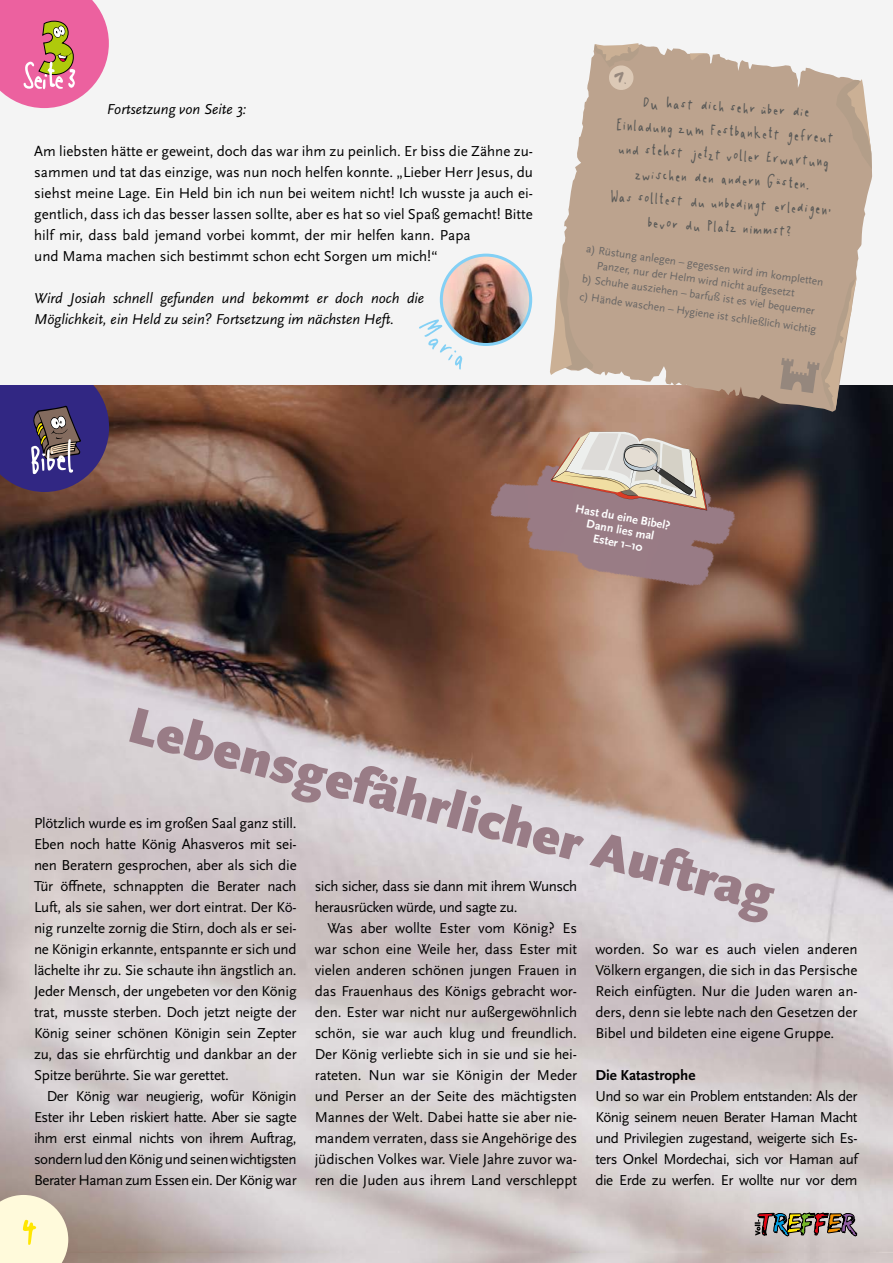
<style>
.page{position:relative;width:893px;height:1263px;background:#fff}
.page>*{position:absolute;margin:0;border:0;box-sizing:border-box;transform-origin:0 0}
.t1{font:90px "Handschrift";color:#ffe600}
.t2{font:54px "Handschrift";letter-spacing:-.07em;color:#fff}
.t3{font:900 53.1px "Scala Sans OT";color:#997c86}
.t4{font:51px "Druckschrift";letter-spacing:-.1em;color:#fff}
.t5{font:22.5px/24px "Handschrift";color:#595957;text-align:center}
.t6{font:15px/21px "Scala Sans OT";color:#000;text-align:justify}
.t7{font:italic 15px/21px "Scala Sans OT";color:#000}
.t8{font:15px/21px "Scala Sans OT";letter-spacing:-.03em;color:#000}
.t9{font:700 15px "Scala Sans OT";color:#000}
.t10{font:700 12px/12.9px "Scala Sans OT";color:#fff;text-align:center}
.t11{font:11.25px "Scala Sans OT";color:#676564}
.s1{font-family:"Handschrift";font-size:83.7px}
</style>
<div class="page">
<img style="left:0;top:384px;width:893px;height:879px">
<svg style="left:0;top:1195px;width:68px;height:68px;background:#f4eed2"></svg>
<svg style="left:755px;top:1212px;width:102px;height:24px;background:#837569"></svg>
<svg style="left:0;top:384px;width:109px;height:108px;background:#453674"></svg>
<div style="left:0;top:0;width:893px;height:384px;background:#f4f4f4"></div>
<svg style="left:0;top:0;width:109px;height:108px;background:#ec72a8"></svg>
<img style="left:446px;top:338px;width:374px;height:293px">
<svg style="left:551px;top:432px;width:156px;height:78px;background:#c2aea1"></svg>
<svg style="left:557px;top:44px;width:315px;height:368px;background:#c1ab99"></svg>
<svg style="left:690px;top:53px;width:17px;height:7px"></svg>
<svg style="left:836px;top:79px;width:36px;height:97px;background:#c1ac98"></svg>
<svg style="left:550px;top:257px;width:43px;height:118px"></svg>
<svg style="left:780px;top:275px;width:77px;height:135px;background:#b4a08f"></svg>
<img style="left:441px;top:255px;width:90px;height:89px;border-radius:45px">
<div style="left:440px;top:254px;width:92px;height:92px;border:3px solid #83d0f5;border-radius:50%"></div>
<svg style="left:594px;top:43px;width:45px;height:48px;background:#c6af9b"></svg>
<svg style="left:443px;top:317px;width:23px;height:53px"></svg>
<h3 class="t4" style="left:21px;top:58px;width:59px"><sup>3</sup>Seite<span class="s1">3</span></h3>
<p class="t7" style="left:107px;top:99px;width:141px">Fortsetzung von Seite 3:</p>
<p class="t6" style="left:34px;top:141px;width:500px;text-align:left">Am liebsten hätte er geweint, doch das war ihm zu peinlich. Er biss die Zähne zu&shy;sammen und tat das einzige, was nun noch helfen konnte. „Lieber Herr Jesus, du siehst meine Lage. Ein Held bin ich nun bei weitem nicht! Ich wusste ja auch ei&shy;gentlich, dass ich das besser lassen sollte, aber es hat so viel Spaß gemacht! Bitte hilf mir, dass bald jemand vorbei kommt, der mir helfen kann. Papa<br>und Mama machen sich bestimmt schon echt Sorgen um mich!“</p>
<p class="t7" style="left:34px;top:288px;width:392px">Wird Josiah schnell gefunden und bekommt er doch noch die<br>Möglichkeit, ein Held zu sein? Fortsetzung im nächsten Heft.</p>
<h2 class="t2" style="left:28px;top:435px;width:49px">Bibel</h2>
<h3 class="t5" style="left:615px;top:90px;width:224px;rotate:3deg">Du hast dich sehr über die<br>Einladung zum Festbankett gefreut und stehst jetzt voller Erwartung zwischen den andern Gästen.<br>Was solltest du unbedingt erledigen, bevor du Platz nimmst?</h3>
<p class="t11" style="left:587px;top:243px;width:241px;rotate:8deg">a) Rüstung anlegen – gegessen wird im kompletten</p>
<p class="t11" style="left:598px;top:259px;width:201px;rotate:8deg">Panzer, nur der Helm wird nicht aufgesetzt</p>
<p class="t11" style="left:583px;top:272px;width:236px;rotate:8deg">b) Schuhe ausziehen – barfuß ist es viel bequemer</p>
<p class="t11" style="left:580px;top:290px;width:240px;rotate:8deg">c) Hände waschen – Hygiene ist schließlich wichtig</p>
<p class="t10" style="left:577px;top:502px;width:98px;rotate:11deg">Hast du eine Bibel?<br>Dann lies mal<br>Ester 1–10</p>
<h3 class="t3" style="left:137px;top:694px;width:668px;rotate:15deg">Lebensgefährlicher Auftrag</h3>
<p class="t6" style="left:34px;top:813px;width:264px">Plötzlich wurde es im großen Saal ganz still.<br>Eben noch hatte König Ahasveros mit sei&shy;nen Beratern gesprochen, aber als sich die Tür öffnete, schnappten die Berater nach Luft, als sie sahen, wer dort eintrat. Der Kö&shy;nig runzelte zornig die Stirn, doch als er sei&shy;ne Königin erkannte, entspannte er sich und lächelte ihr zu. Sie schaute ihn ängstlich an.<br>Jeder Mensch, der ungebeten vor den König trat, musste sterben. Doch jetzt neigte der König seiner schönen Königin sein Zepter zu, das sie ehrfürchtig und dankbar an der Spitze berührte. Sie war gerettet.</p>
<p class="t6" style="left:34px;top:1086px;width:264px;text-indent:13px">Der König war neugierig, wofür Königin Ester ihr Leben riskiert hatte. Aber sie sagte ihm erst einmal nichts von ihrem Auftrag, sondern lud den König und seinen wichtigsten Berater Haman zum Essen ein. Der König war</p>
<p class="t8" style="left:315px;top:876px;width:264px">sich sicher, dass sie dann mit ihrem Wunsch herausrücken würde, und sagte zu.</p>
<p class="t6" style="left:315px;top:918px;width:264px;text-indent:13px">Was aber wollte Ester vom König? Es war schon eine Weile her, dass Ester mit vielen anderen schönen jungen Frauen in das Frauenhaus des Königs gebracht wor&shy;den. Ester war nicht nur außergewöhnlich schön, sie war auch klug und freundlich.<br>Der König verliebte sich in sie und sie hei&shy;rateten. Nun war sie Königin der Meder und Perser an der Seite des mächtigsten Mannes der Welt. Dabei hatte sie aber nie&shy;mandem verraten, dass sie Angehörige des jüdischen Volkes war. Viele Jahre zuvor wa&shy;ren die Juden aus ihrem Land verschleppt</p>
<p class="t6" style="left:595px;top:939px;width:264px">worden. So war es auch vielen anderen Völkern ergangen, die sich in das Persische Reich einfügten. Nur die Juden waren an&shy;ders, denn sie lebte nach den Gesetzen der Bibel und bildeten eine eigene Gruppe.</p>
<p class="t9" style="left:595px;top:1066px;width:102px">Die Katastrophe</p>
<p class="t6" style="left:595px;top:1086px;width:264px">Und so war ein Problem entstanden: Als der König seinem neuen Berater Haman Macht und Privilegien zugestand, weigerte sich Es&shy;ters Onkel Mordechai, sich vor Haman auf die Erde zu werfen. Er wollte nur vor dem</p>
<h1 class="t1" style="left:18px;top:1203px;width:25px">4</h1>
</div>
